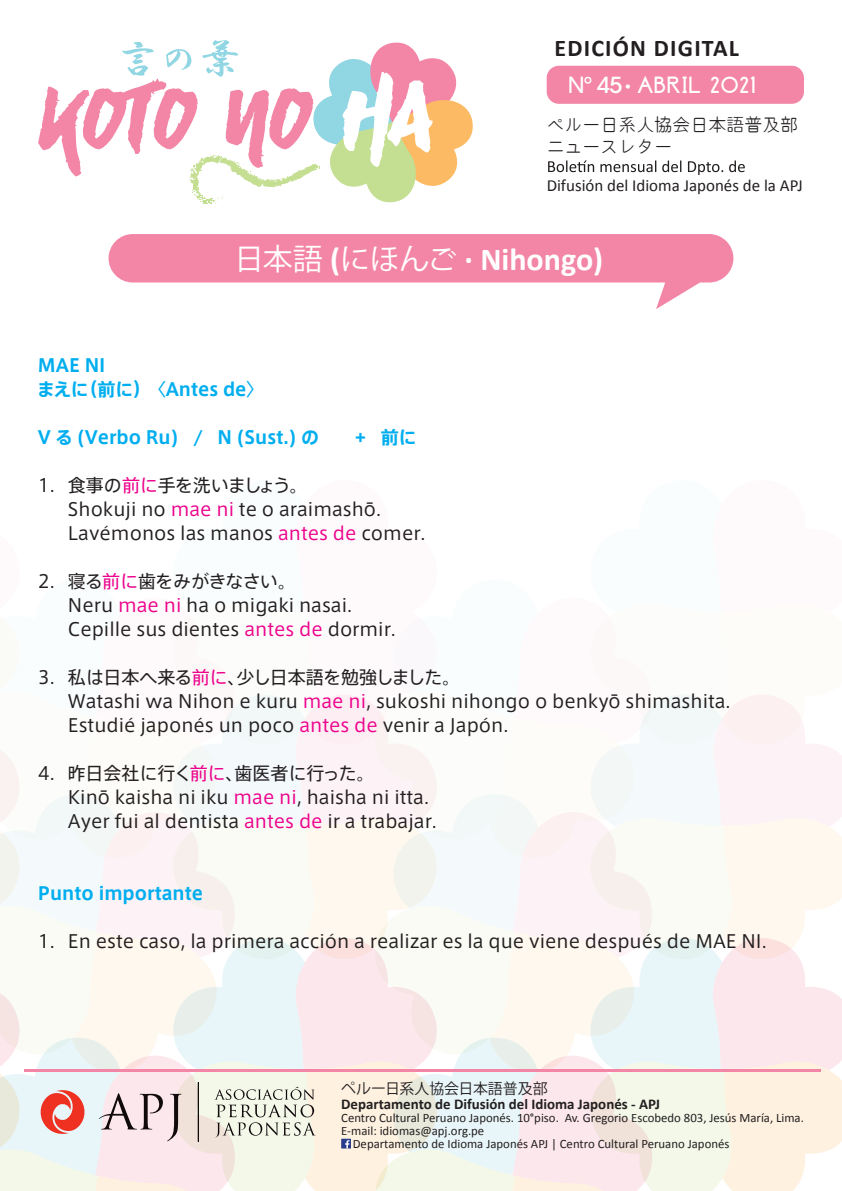
<style>
.page{position:relative;width:842px;height:1191px;background:#fff}
.page>*{position:absolute;margin:0;border:0;box-sizing:border-box;transform-origin:0 0}
.t1{font:700 32px "Calibri";color:#fff}
.t2{font:700 26px "surrounding";letter-spacing:.025em;color:#fff}
.t3{font:700 24px "Calibri";letter-spacing:.05em;color:#231f20}
.t4{font:18px/24px "Axis Std";color:#231f20}
.t5{font:700 18px/24px "Axis Std";color:#00aeef}
.t6{font:18px/21.6px "EPSON MARUGO";color:#231f20}
.t7{font:17px "Calibri";color:#231f20}
.t8{font:700 15px "Calibri";color:#231f20}
.t9{font:15px "Koz Go Pr 6 N";color:#231f20}
.t10{font:12.8px "Calibri";color:#231f20}
.s1{font-family:"ITC Avant Garde Std";font-weight:500;font-size:22px}
.s2{font-family:"Koz Go Pr 6 N";font-weight:400;font-size:30px}
.s3{color:#ed028c}
.s4{font-family:"Open Sans";font-size:20px}
</style>
<div class="page">
<svg style="left:0;top:694px;width:842px;height:497px"></svg>
<div style="left:547px;top:66px;width:257px;height:38px;background:#f386a7;border-radius:12px"></div>
<svg style="left:548px;top:160px;width:197px;height:15px"></svg>
<div style="left:109px;top:234px;width:624px;height:48px;background:#f386a7;border-radius:24px"></div>
<svg style="left:38px;top:40px;width:435px;height:164px"></svg>
<svg style="left:340px;top:1138px;width:210px;height:12px;background:#ebebea"></svg>
<h3 class="t3" style="left:554px;top:31px;width:186px">EDICIÓN DIGITAL</h3>
<h2 class="t2" style="left:569px;top:72px;width:189px">N° <span class="s1">45</span>• ABRIL 2021</h2>
<p class="t6" style="left:547px;top:114px;width:253px">ペルー日系人協会日本語普及部ニュースレター</p>
<p class="t7" style="left:547px;top:175px;width:258px">Difusión del Idioma Japonés de la APJ</p>
<h1 class="t1" style="left:234px;top:236px;width:371px"><span class="s2">日本語</span> (<span class="s2">にほんご</span> · Nihongo)</h1>
<p class="t5" style="left:37px;top:352px;width:229px">MAE NI<br>まえに（前に）〈Antes de〉</p>
<p class="t5" style="left:38px;top:424px;width:380px">V る (Verbo Ru) / N (Sust.) の　　+ 前に</p>
<p class="t4" style="left:68px;top:472px;width:377px;text-indent:-30px">1. 食事の<span class="s3">前に</span>手を洗いましょう。<br>Shokuji no <span class="s3">mae ni</span> te o araimash<span class="s4">ō</span>.<br>Lavémonos las manos <span class="s3">antes de</span> comer.　</p>
<p class="t4" style="left:68px;top:568px;width:329px;text-indent:-30px">2. 寝る<span class="s3">前に</span>歯をみがきなさい。<br>Neru <span class="s3">mae ni</span> ha o migaki nasai.<br>Cepille sus dientes <span class="s3">antes de</span> dormir.</p>
<p class="t4" style="left:68px;top:664px;width:664px;text-indent:-30px">3. 私は日本へ来る<span class="s3">前に</span>、少し日本語を勉強しました。<br>Watashi wa Nihon e kuru <span class="s3">mae ni</span>, sukoshi nihongo o benky<span class="s4">ō</span> shimashita.<br>Estudié japonés un poco <span class="s3">antes de</span> venir a Japón.</p>
<p class="t4" style="left:68px;top:760px;width:370px;text-indent:-30px">4. 昨日会社に行く<span class="s3">前に</span>、歯医者に行った。<br>Kin<span class="s4">ō</span> kaisha ni iku <span class="s3">mae ni</span>, haisha ni itta.<br>Ayer fui al dentista <span class="s3">antes de</span> ir a trabajar.</p>
<p class="t5" style="left:38px;top:880px;width:166px">Punto importante</p>
<p class="t4" style="left:38px;top:928px;width:730px">1. En este caso, la primera acción a realizar es la que viene después de MAE NI.</p>
<p class="t9" style="left:341px;top:1080px;width:208px">ペルー日系人協会日本語普及部</p>
<p class="t8" style="left:341px;top:1093px;width:320px">Departamento de Difusión del Idioma Japonés - APJ</p>
<p class="t10" style="left:341px;top:1109px;width:464px">Centro Cultural Peruano Japonés. 10°piso. Av. Gregorio Escobedo 803, Jesús María, Lima.</p>
<p class="t10" style="left:341px;top:1122px;width:145px">E-mail: idiomas@apj.org.pe</p>
<p class="t10" style="left:353px;top:1135px;width:378px">Departamento de Idioma Japonés APJ | Centro Cultural Peruano Japonés</p>
</div>
